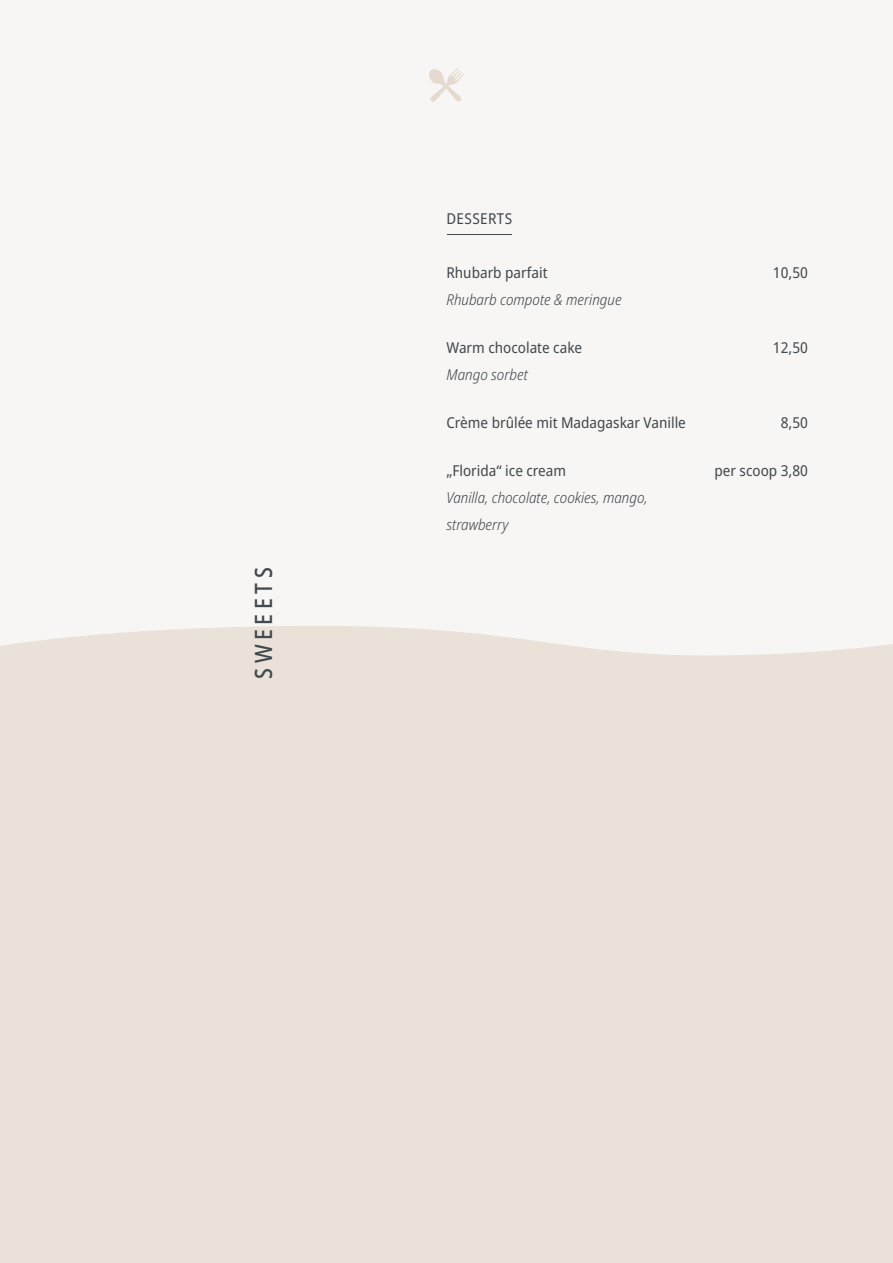
<style>
.page{position:relative;width:893px;height:1263px;background:#f8f6f4}
.page>*{position:absolute;margin:0;border:0;box-sizing:border-box;transform-origin:0 0}
.t1{font:500 semi-condensed 24px "Noto Sans";letter-spacing:.21em;color:#41494e;scale:.9 1}
.t2{font:semi-condensed 15px "Noto Sans";color:#41494e}
.t3{font:italic 300 semi-condensed 15px/27px "Noto Sans";color:#41494e}
.t4{font:semi-condensed 15px "Noto Sans";letter-spacing:.025em;color:#41494e}
</style>
<div class="page">
<div style="left:0;top:626px;width:893px;height:637px;background:#eae2d9"></div>
<svg style="left:429px;top:68px;width:35px;height:34px"></svg>
<hr style="left:447px;top:234px;width:65px;height:1px;background:#41494e">
<h1 class="t1" style="left:247px;top:678px;width:125px;rotate:-90deg">SWEEETS</h1>
<p class="t4" style="left:446px;top:208px;width:67px">DESSERTS</p>
<p class="t2" style="left:446px;top:262px;width:103px">Rhubarb parfait</p>
<p class="t2" style="left:773px;top:262px;width:36px">10,50</p>
<p class="t3" style="left:446px;top:287px;width:177px">Rhubarb compote &amp; meringue</p>
<p class="t2" style="left:446px;top:337px;width:137px">Warm chocolate cake</p>
<p class="t2" style="left:773px;top:337px;width:36px">12,50</p>
<p class="t3" style="left:446px;top:362px;width:83px">Mango sorbet</p>
<p class="t2" style="left:446px;top:412px;width:241px">Crème brûlée mit Madagaskar Vanille</p>
<p class="t2" style="left:781px;top:412px;width:29px">8,50</p>
<p class="t2" style="left:446px;top:460px;width:121px">„Florida“ ice cream</p>
<p class="t2" style="left:714px;top:460px;width:95px">per scoop 3,80</p>
<p class="t3" style="left:446px;top:485px;width:203px">Vanilla, chocolate, cookies, mango, strawberry</p>
</div>
